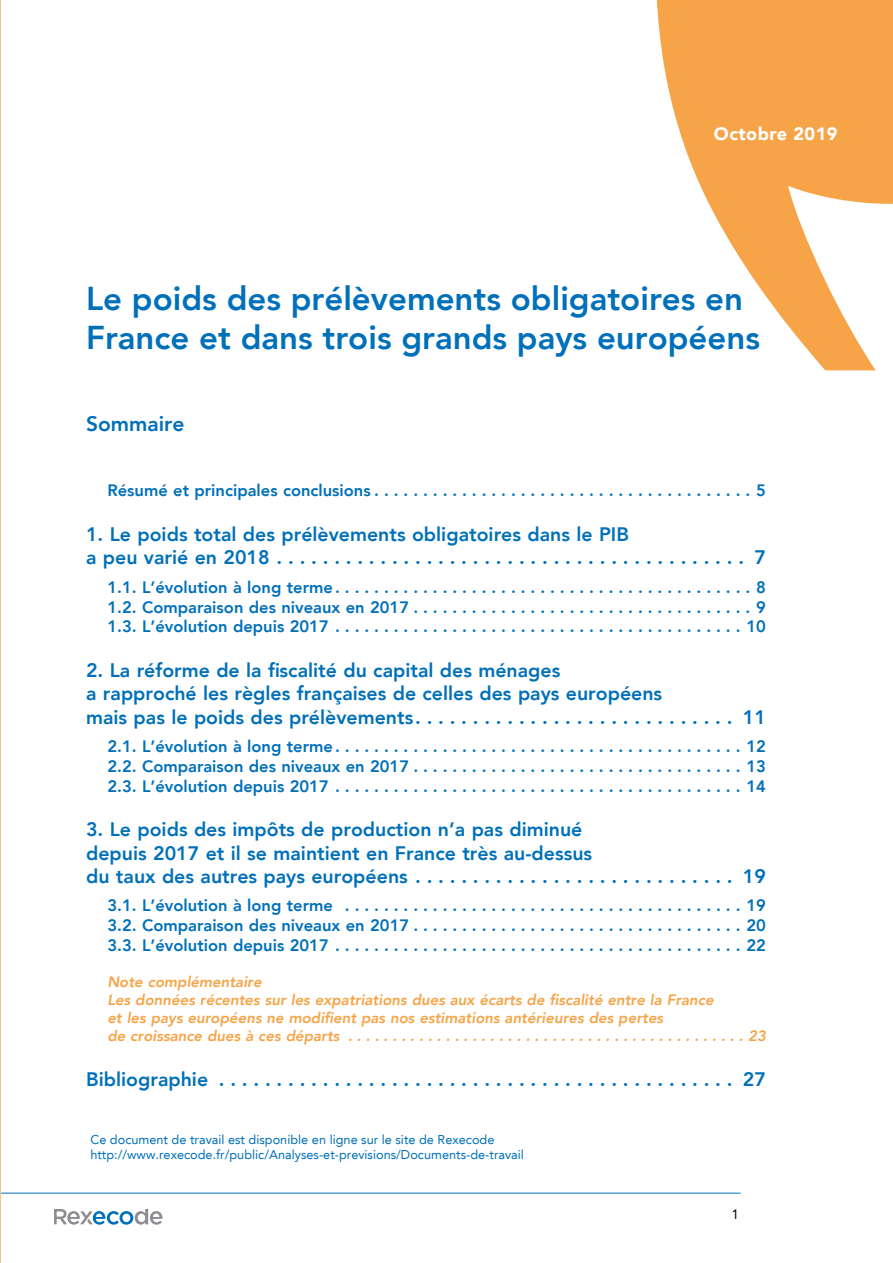
<style>
.page{position:relative;width:893px;height:1263px;background:#fff}
.page>*{position:absolute;margin:0;border:0;box-sizing:border-box;transform-origin:0 0}
.t1{font:800 33px/39.6px "Avenir LT";color:#0070ba}
.t2{font:800 21px "Avenir LT";color:#0070ba}
.t3{font:800 19.5px/23.4px "Avenir LT";color:#0070ba}
.t4{font:900 18px "Avenir LT";letter-spacing:.025em;color:#fff}
.t5{font:800 16.5px/19.8px "Avenir LT";color:#0070ba;text-align:justify}
.t6{font:italic 800 15px/18px "Avenir LT";color:#f6a447}
.t7{font:13.5px "Avenir LT";color:#000}
.t8{font:12.75px/15.3px "Avenir LT";color:#0070ba}
</style>
<div class="page">
<svg style="left:54px;top:1209px;width:108px;height:15px"></svg>
<hr style="left:0;top:1193px;width:741px;height:1px;background:#0070ba">
<hr style="left:0;top:0;width:1px;height:1263px;background:#fbc385">
<svg style="left:657px;top:0;width:236px;height:370px;fill:#f6a447"></svg>
<p class="t4" style="left:714px;top:122px;width:125px">Octobre 2019</p>
<h1 class="t1" style="left:86px;top:279px;width:675px">Le poids des prélèvements obligatoires en<br>France et dans trois grands pays européens</h1>
<p class="t2" style="left:86px;top:411px;width:100px">Sommaire</p>
<p class="t5" style="left:107px;top:481px;width:660px">Résumé et principales conclusions . . . . . . . . . . . . . . . . . . . . . . . . . . . . . . . . . . . . . . . 5</p>
<p class="t3" style="left:86px;top:523px;width:681px">1. Le poids total des prélèvements obligatoires dans le PIB<br>a peu varié en 2018 . . . . . . . . . . . . . . . . . . . . . . . . . . . . . . . . . . . . . . . . . 7</p>
<p class="t5" style="left:107px;top:577px;width:660px">1.1. L’évolution à long terme . . . . . . . . . . . . . . . . . . . . . . . . . . . . . . . . . . . . . . . . . . . 8<br>1.2. Comparaison des niveaux en 2017 . . . . . . . . . . . . . . . . . . . . . . . . . . . . . . . . . . . 9<br>1.3. L’évolution depuis 2017 . . . . . . . . . . . . . . . . . . . . . . . . . . . . . . . . . . . . . . . . . . 10</p>
<p class="t3" style="left:86px;top:658px;width:681px">2. La réforme de la fiscalité du capital des ménages<br>a rapproché les règles françaises de celles des pays européens<br>mais pas le poids des prélèvements . . . . . . . . . . . . . . . . . . . . . . . . . . . . 11</p>
<p class="t5" style="left:107px;top:736px;width:660px">2.1. L’évolution à long terme . . . . . . . . . . . . . . . . . . . . . . . . . . . . . . . . . . . . . . . . . . 12<br>2.2. Comparaison des niveaux en 2017 . . . . . . . . . . . . . . . . . . . . . . . . . . . . . . . . . . 13<br>2.3. L’évolution depuis 2017 . . . . . . . . . . . . . . . . . . . . . . . . . . . . . . . . . . . . . . . . . . 14</p>
<p class="t3" style="left:86px;top:818px;width:681px">3. Le poids des impôts de production n’a pas diminué<br>depuis 2017 et il se maintient en France très au-dessus<br>du taux des autres pays européens . . . . . . . . . . . . . . . . . . . . . . . . . . . . 19</p>
<p class="t5" style="left:107px;top:896px;width:660px">3.1. L’évolution à long terme . . . . . . . . . . . . . . . . . . . . . . . . . . . . . . . . . . . . . . . . . 19<br>3.2. Comparaison des niveaux en 2017 . . . . . . . . . . . . . . . . . . . . . . . . . . . . . . . . . . 20<br>3.3. L’évolution depuis 2017 . . . . . . . . . . . . . . . . . . . . . . . . . . . . . . . . . . . . . . . . . . 22</p>
<p class="t6" style="left:107px;top:973px;width:660px">Note complémentaire<br>Les données récentes sur les expatriations dues aux écarts de fiscalité entre la France<br>et les pays européens ne modifient pas nos estimations antérieures des pertes<br>de croissance dues à ces départs . . . . . . . . . . . . . . . . . . . . . . . . . . . . . . . . . . . . . . . . . . . . . 23</p>
<p class="t3" style="left:86px;top:1067px;width:681px">Bibliographie . . . . . . . . . . . . . . . . . . . . . . . . . . . . . . . . . . . . . . . . . . . . . 27</p>
<p class="t8" style="left:90px;top:1132px;width:435px">Ce document de travail est disponible en ligne sur le site de Rexecode http://www.rexecode.fr/public/Analyses-et-previsions/Documents-de-travail</p>
<p class="t7" style="left:732px;top:1207px;width:9px">1</p>
</div>
